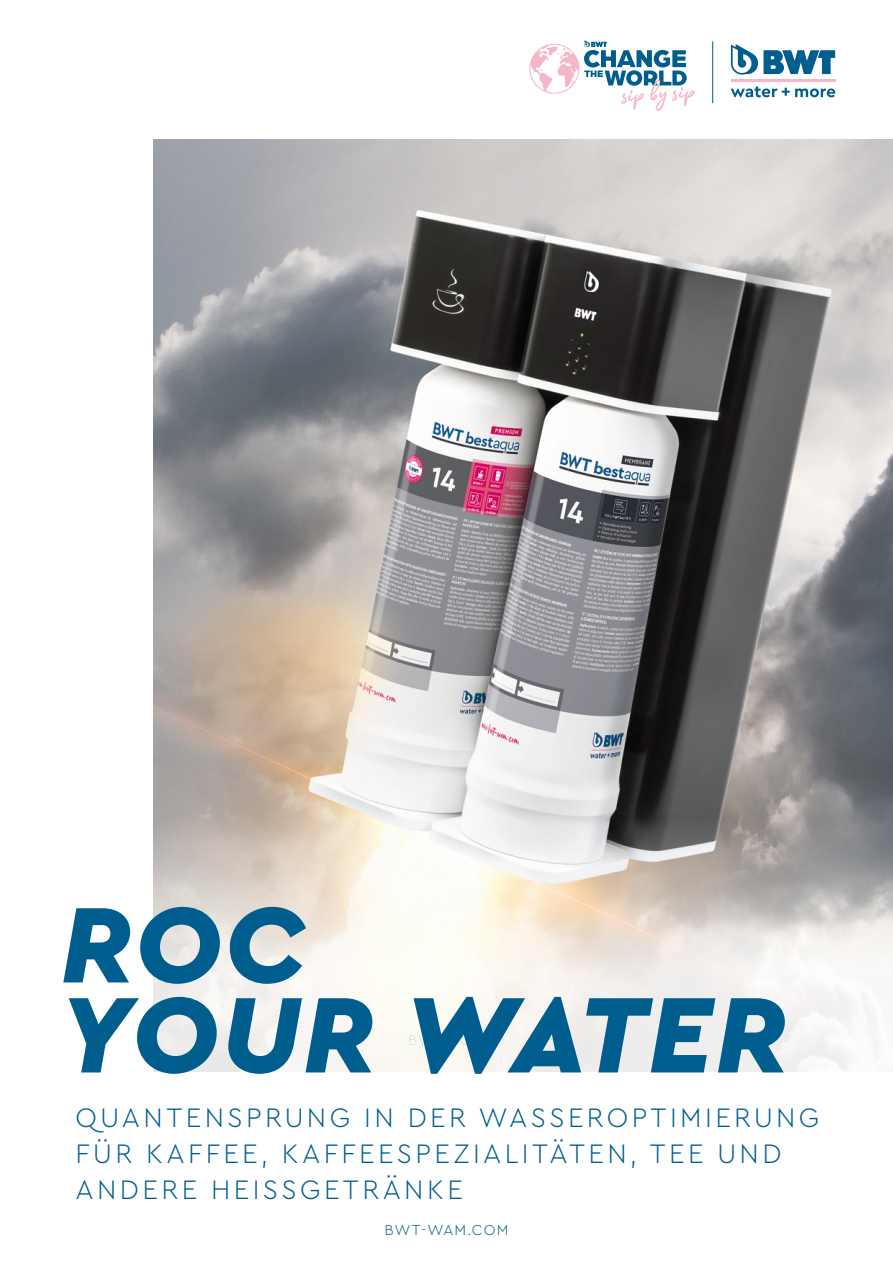
<style>
.page{position:relative;width:893px;height:1263px;background:#fff}
.page>*{position:absolute;margin:0;border:0;box-sizing:border-box;transform-origin:0 0}
.t1{font:italic 900 112.5px/90px "Cera PRO";letter-spacing:.02em;color:#005e8f}
.t2{font:300 28.05px/36px "Cera PRO";letter-spacing:.125em;color:#005e8f}
.t3{font:300 15px "Cera PRO";letter-spacing:.075em;color:#005e8f}
</style>
<div class="page">
<img style="left:153px;top:140px;width:740px;height:672px">
<svg style="left:153px;top:812px;width:740px;height:260px"></svg>
<svg style="left:529px;top:40px;width:165px;height:71px"></svg>
<hr style="left:712px;top:41px;width:1px;height:62px;background:#005e8f">
<svg style="left:731px;top:87px;width:104px;height:10px"></svg>
<hr style="left:731px;top:80px;width:104px;height:2px;background:#f5b6c7">
<svg style="left:731px;top:44px;width:104px;height:31px"></svg>
<h1 class="t1" style="left:61px;top:895px;width:729px">ROC<br>YOUR WATER</h1>
<p class="t3" style="left:408px;top:1030px;width:78px">BWT.COM</p>
<p class="t2" style="left:76px;top:1098px;width:745px">QUANTENSPRUNG IN DER WASSEROPTIMIERUNG<br>FÜR KAFFEE, KAFFEESPEZIALITÄTEN, TEE UND<br>ANDERE HEISSGETRÄNKE</p>
<p class="t3" style="left:384px;top:1220px;width:125px">BWT-WAM.COM</p>
</div>
